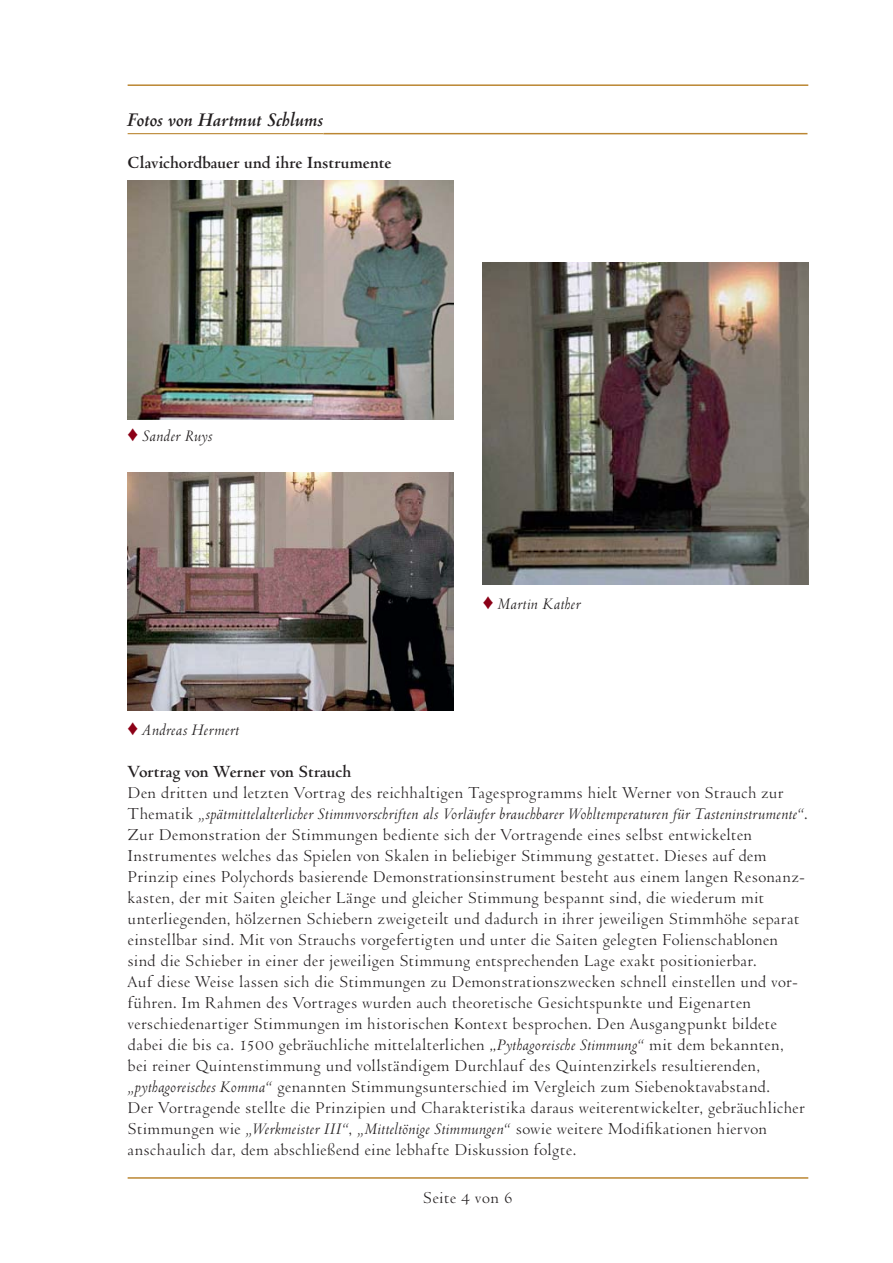
<style>
.page{position:relative;width:893px;height:1263px;background:#fff}
.page>*{position:absolute;margin:0;border:0;box-sizing:border-box;transform-origin:0 0}
.t1{font:italic 700 21px "Venetian 301 BT";letter-spacing:-.01em;color:#231f20}
.t2{font:18px/21px "Venetian 301 BT";color:#231f20}
.t3{font:700 18px "Venetian 301 BT";letter-spacing:-.005em;color:#231f20}
.t4{font:italic 18px "Venetian 301 BT";letter-spacing:-.005em;color:#231f20}
.s1{color:#8b0017}
.s2{font-style:italic}
</style>
<div class="page">
<hr style="left:128px;top:84px;width:680px;height:2px;background:#bb8632">
<hr style="left:128px;top:1177px;width:680px;height:2px;background:#bb8632">
<hr style="left:128px;top:133px;width:195px;height:1px;background:#bb8632">
<hr style="left:323px;top:133px;width:484px;height:1px;background:#bb8632">
<img style="left:128px;top:181px;width:325px;height:239px">
<img style="left:483px;top:263px;width:325px;height:321px">
<img style="left:128px;top:472px;width:325px;height:238px">
<p class="t1" style="left:128px;top:111px;width:197px">Fotos von Hartmut Schlums</p>
<p class="t3" style="left:128px;top:155px;width:265px">Clavichordbauer und ihre Instrumente</p>
<p class="t4" style="left:128px;top:428px;width:87px"><span class="s1">♦</span> Sander Ruys</p>
<p class="t4" style="left:128px;top:722px;width:114px"><span class="s1">♦</span> Andreas Hermert</p>
<p class="t4" style="left:483px;top:596px;width:100px"><span class="s1">♦</span> Martin Kather</p>
<p class="t3" style="left:128px;top:764px;width:225px">Vortrag von Werner von Strauch</p>
<p class="t2" style="left:128px;top:784px;width:681px">Den dritten und letzten Vortrag des reichhaltigen Tagesprogramms hielt Werner von Strauch zur Thematik <span class="s2">„spätmittelalterlicher Stimmvorschriften als Vorläufer brauchbarer Wohltemperaturen für Tasteninstrumente“</span>.<br>Zur Demonstration der Stimmungen bediente sich der Vortragende eines selbst entwickelten Instrumentes welches das Spielen von Skalen in beliebiger Stimmung gestattet. Dieses auf dem Prinzip eines Polychords basierende Demonstrationsinstrument besteht aus einem langen Resonanz&shy;kasten, der mit Saiten gleicher Länge und gleicher Stimmung bespannt sind, die wiederum mit unterliegenden, hölzernen Schiebern zweigeteilt und dadurch in ihrer jeweiligen Stimmhöhe separat einstellbar sind. Mit von Strauchs vorgefertigten und unter die Saiten gelegten Folienschablonen sind die Schieber in einer der jeweiligen Stimmung entsprechenden Lage exakt positionierbar.<br>Auf diese Weise lassen sich die Stimmungen zu Demonstrationszwecken schnell einstellen und vor&shy;führen. Im Rahmen des Vortrages wurden auch theoretische Gesichtspunkte und Eigenarten verschiedenartiger Stimmungen im historischen Kontext besprochen. Den Ausgangpunkt bildete dabei die bis ca. 1500 gebräuchliche mittelalterlichen „<span class="s2">Pythagoreische Stimmung“</span> mit dem bekannten, bei reiner Quintenstimmung und vollständigem Durchlauf des Quintenzirkels resultierenden, <span class="s2">„pythagoreisches Komma“</span> genannten Stimmungsunterschied im Vergleich zum Siebenoktavabstand.<br>Der Vortragende stellte die Prinzipien und Charakteristika daraus weiterentwickelter, gebräuchlicher Stimmungen wie <span class="s2">„Werkmeister III“</span>, <span class="s2">„Mitteltönige Stimmungen“</span> sowie weitere Modifikationen hiervon anschaulich dar, dem abschließend eine lebhafte Diskussion folgte.</p>
<p class="t2" style="left:423px;top:1189px;width:92px">Seite 4 von 6</p>
</div>
